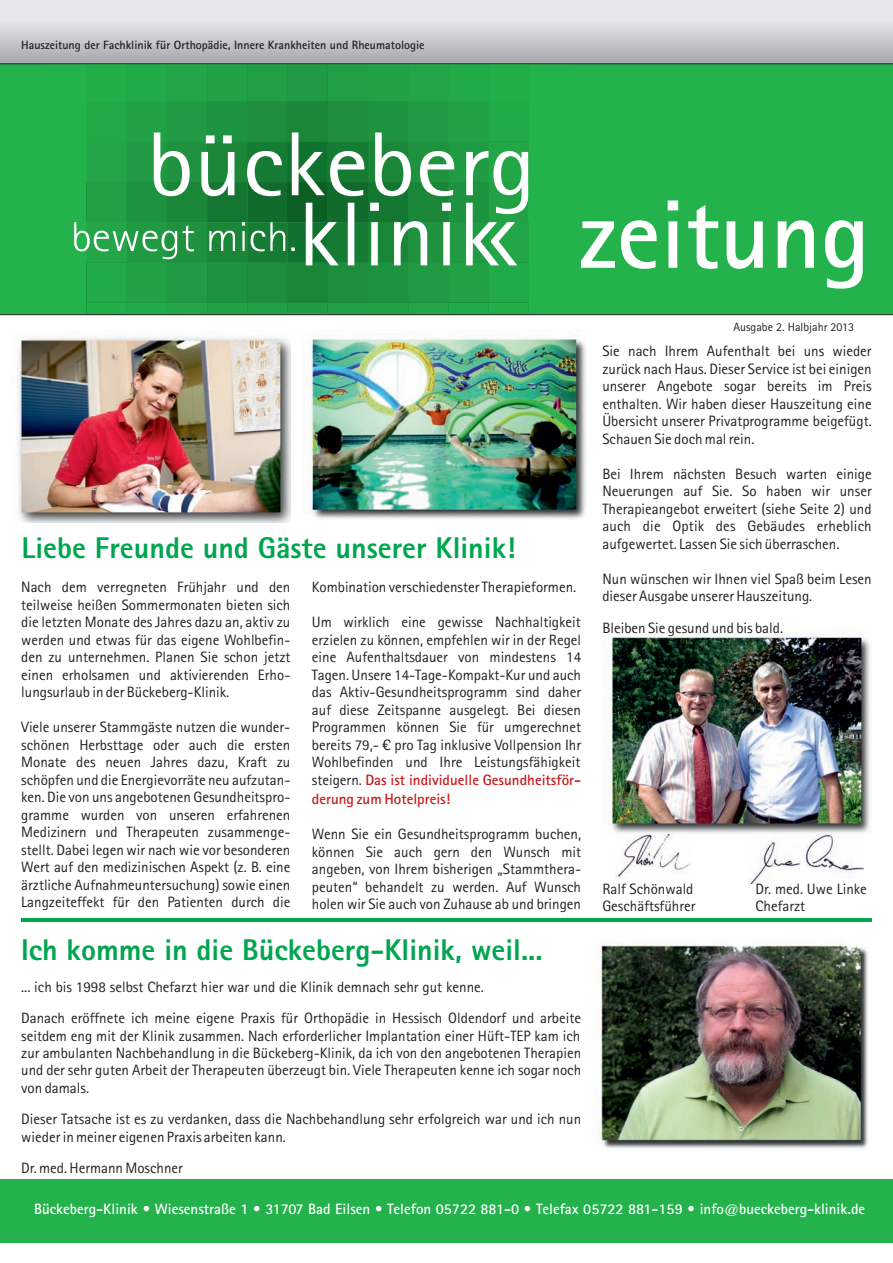
<style>
.page{position:relative;width:893px;height:1263px;background:#fff}
.page>*{position:absolute;margin:0;border:0;box-sizing:border-box;transform-origin:0 0}
.t1{font:700 97.5px "Rotis Sans Serif CE";color:#fff}
.t2{font:700 30px "Rotis Sans Serif CE";color:#00a54f}
.t3{font:15px/17.5px "Rotis Sans Serif CE";color:#231f20}
.t4{font:700 15px "Rotis Sans Serif CE";color:#fff}
.t5{font:700 15px "Rotis Sans Serif CE";color:#c61c1d}
.t6{font:700 12px "Rotis Sans Serif CE";color:#231f20}
.t7{font:12px "Rotis Sans Serif CE";color:#231f20}
.s1{font-weight:400;color:#231f20}
</style>
<div class="page">
<div style="left:0;top:0;width:893px;height:64px;background:linear-gradient(to bottom,#f5f6f7,#adaeb2)"></div>
<div style="left:0;top:63px;width:893px;height:252px;background:#23b24b"></div>
<hr style="left:21px;top:918px;width:851px;height:3px;background:#00a54f">
<img style="left:616px;top:833px;width:75px;height:46px">
<img style="left:748px;top:833px;width:116px;height:51px">
<div style="left:0;top:1179px;width:893px;height:64px;background:#23b24b"></div>
<div style="left:46px;top:102px;width:41px;height:40px;background:#23b24b"></div>
<div style="left:46px;top:142px;width:41px;height:40px;background:#23b24b"></div>
<div style="left:46px;top:182px;width:41px;height:40px;background:#23b24b"></div>
<div style="left:46px;top:222px;width:41px;height:40px;background:#23b24b"></div>
<div style="left:46px;top:262px;width:41px;height:41px;background:#23b24b"></div>
<div style="left:87px;top:102px;width:40px;height:40px;background:#21a847"></div>
<div style="left:87px;top:142px;width:40px;height:40px;background:#24a547"></div>
<div style="left:87px;top:182px;width:40px;height:40px;background:#22a245"></div>
<div style="left:127px;top:102px;width:40px;height:40px;background:#22a245"></div>
<div style="left:127px;top:142px;width:40px;height:40px;background:#219b43"></div>
<div style="left:127px;top:182px;width:40px;height:40px;background:#1d923f"></div>
<div style="left:167px;top:102px;width:40px;height:40px;background:#219b43"></div>
<div style="left:207px;top:102px;width:40px;height:40px;background:#1d923f"></div>
<div style="left:247px;top:102px;width:41px;height:40px;background:#208d3c"></div>
<div style="left:288px;top:102px;width:40px;height:40px;background:#1b8538"></div>
<div style="left:87px;top:262px;width:40px;height:41px;background:#21aa48"></div>
<div style="left:127px;top:262px;width:40px;height:41px;background:#22a245"></div>
<div style="left:167px;top:262px;width:40px;height:41px;background:#219b43"></div>
<div style="left:207px;top:262px;width:40px;height:41px;background:#1d923f"></div>
<div style="left:247px;top:262px;width:41px;height:41px;background:#208d3c"></div>
<div style="left:288px;top:262px;width:40px;height:41px;background:#1b8538"></div>
<svg style="left:46px;top:65px;width:523px;height:37px;background:#21a647"></svg>
<div style="left:328px;top:102px;width:40px;height:40px;background:#208d3c"></div>
<div style="left:368px;top:102px;width:40px;height:40px;background:#1d923f"></div>
<div style="left:408px;top:102px;width:40px;height:40px;background:#219b43"></div>
<div style="left:448px;top:102px;width:41px;height:40px;background:#22a245"></div>
<div style="left:489px;top:102px;width:40px;height:40px;background:#21aa48"></div>
<div style="left:529px;top:102px;width:40px;height:40px;background:#23b24b"></div>
<svg style="left:528px;top:142px;width:1px;height:40px"></svg>
<div style="left:529px;top:142px;width:40px;height:40px;background:#23b24b"></div>
<svg style="left:528px;top:182px;width:1px;height:40px"></svg>
<div style="left:529px;top:182px;width:40px;height:40px;background:#23b24b"></div>
<div style="left:489px;top:222px;width:40px;height:40px;background:#23a647"></div>
<div style="left:529px;top:222px;width:40px;height:40px;background:#23b24b"></div>
<div style="left:328px;top:262px;width:40px;height:41px;background:#208d3c"></div>
<div style="left:368px;top:262px;width:40px;height:41px;background:#1d923f"></div>
<div style="left:408px;top:262px;width:40px;height:41px;background:#219b43"></div>
<div style="left:448px;top:262px;width:41px;height:41px;background:#22a245"></div>
<div style="left:489px;top:262px;width:40px;height:41px;background:#21aa48"></div>
<div style="left:529px;top:262px;width:40px;height:41px;background:#23b24b"></div>
<svg style="left:46px;top:303px;width:523px;height:10px;background:#21a647"></svg>
<svg style="left:154px;top:132px;width:374px;height:131px"></svg>
<svg style="left:74px;top:222px;width:443px;height:43px"></svg>
<img style="left:608px;top:633px;width:262px;height:200px">
<img style="left:598px;top:944px;width:270px;height:204px">
<img style="left:17px;top:336px;width:273px;height:187px">
<img style="left:304px;top:335px;width:282px;height:184px">
<p class="t6" style="left:21px;top:41px;width:405px">Hauszeitung der Fachklinik für Orthopädie, Innere Krankheiten und Rheumatologie</p>
<h1 class="t1" style="left:579px;top:200px;width:292px">zeitung</h1>
<p class="t7" style="left:733px;top:323px;width:122px">Ausgabe 2. Halbjahr 2013</p>
<h2 class="t2" style="left:22px;top:537px;width:495px">Liebe Freunde und Gäste unserer Klinik!</h2>
<p class="t3" style="left:21px;top:580px;width:271px">Nach dem verregneten Frühjahr und den</p>
<p class="t3" style="left:312px;top:580px;width:266px">Kombination verschiedenster Therapieformen.</p>
<p class="t3" style="left:21px;top:597px;width:271px">teilweise heißen Sommermonaten bieten sich die letzten Monate des Jahres dazu an, aktiv zu</p>
<p class="t3" style="left:312px;top:615px;width:270px">Um wirklich eine gewisse Nachhaltigkeit</p>
<p class="t3" style="left:21px;top:632px;width:271px">werden und etwas für das eigene Wohlbefin-</p>
<p class="t3" style="left:312px;top:632px;width:271px">erzielen zu können, empfehlen wir in der Regel</p>
<p class="t3" style="left:21px;top:650px;width:271px">den zu unternehmen. Planen Sie schon jetzt</p>
<p class="t3" style="left:312px;top:650px;width:271px">eine Aufenthaltsdauer von mindestens 14</p>
<p class="t3" style="left:21px;top:667px;width:271px">einen erholsamen und aktivierenden Erho-</p>
<p class="t3" style="left:312px;top:667px;width:271px">Tagen. Unsere 14-Tage-Kompakt-Kur und auch</p>
<p class="t3" style="left:21px;top:685px;width:210px">lungsurlaub in der Bückeberg-Klinik.</p>
<p class="t3" style="left:312px;top:685px;width:271px">das Aktiv-Gesundheitsprogramm sind daher auf diese Zeitspanne ausgelegt. Bei diesen</p>
<p class="t3" style="left:21px;top:720px;width:271px">Viele unserer Stammgäste nutzen die wunder-</p>
<p class="t3" style="left:312px;top:720px;width:271px">Programmen können Sie für umgerechnet</p>
<p class="t3" style="left:21px;top:737px;width:271px">schönen Herbsttage oder auch die ersten</p>
<p class="t3" style="left:312px;top:737px;width:271px">bereits 79,- € pro Tag inklusive Vollpension Ihr</p>
<p class="t3" style="left:21px;top:755px;width:271px">Monate des neuen Jahres dazu, Kraft zu</p>
<p class="t3" style="left:312px;top:755px;width:270px">Wohlbefinden und Ihre Leistungsfähigkeit</p>
<p class="t3" style="left:21px;top:772px;width:271px">schöpfen und die Energievorräte neu aufzutan-</p>
<p class="t5" style="left:312px;top:775px;width:271px"><span class="s1">steigern.</span> Das ist individuelle Gesundheitsför-</p>
<p class="t3" style="left:21px;top:790px;width:271px;text-align:justify">ken. Die von uns angebotenen Gesundheitspro&shy;gramme wurden von unseren erfahrenen Medizinern und Therapeuten zusammenge-</p>
<p class="t5" style="left:312px;top:793px;width:140px">derung zum Hotelpreis!</p>
<p class="t3" style="left:312px;top:827px;width:271px">Wenn Sie ein Gesundheitsprogramm buchen,</p>
<p class="t3" style="left:21px;top:842px;width:271px">stellt. Dabei legen wir nach wie vor besonderen</p>
<p class="t3" style="left:312px;top:844px;width:271px">können Sie auch gern den Wunsch mit</p>
<p class="t3" style="left:21px;top:860px;width:271px">Wert auf den medizinischen Aspekt (z. B. eine</p>
<p class="t3" style="left:312px;top:862px;width:271px">angeben, von Ihrem bisherigen „Stammthera-</p>
<p class="t3" style="left:21px;top:877px;width:271px">ärztliche Aufnahmeuntersuchung) sowie einen</p>
<p class="t3" style="left:312px;top:879px;width:271px">peuten“ behandelt zu werden. Auf Wunsch</p>
<p class="t3" style="left:21px;top:895px;width:271px">Langzeiteffekt für den Patienten durch die</p>
<p class="t3" style="left:312px;top:897px;width:271px">holen wir Sie auch von Zuhause ab und bringen</p>
<h2 class="t2" style="left:21px;top:939px;width:523px">Ich komme in die Bückeberg-Klinik, weil...</h2>
<p class="t3" style="left:21px;top:972px;width:561px;line-height:31.5px">... ich bis 1998 selbst Chefarzt hier war und die Klinik demnach sehr gut kenne.<br>Danach eröffnete ich meine eigene Praxis für Orthopädie in Hessisch Oldendorf und arbeite</p>
<p class="t3" style="left:21px;top:1028px;width:561px;text-align:justify">seitdem eng mit der Klinik zusammen. Nach erforderlicher Implantation einer Hüft-TEP kam ich zur ambulanten Nachbehandlung in die Bückeberg-Klinik, da ich von den angebotenen Therapien und der sehr guten Arbeit der Therapeuten überzeugt bin. Viele Therapeuten kenne ich sogar noch von damals.</p>
<p class="t3" style="left:21px;top:1112px;width:561px">Dieser Tatsache ist es zu verdanken, dass die Nachbehandlung sehr erfolgreich war und ich nun wieder in meiner eigenen Praxis arbeiten kann.</p>
<p class="t3" style="left:21px;top:1161px;width:163px">Dr. med. Hermann Moschner</p>
<p class="t3" style="left:602px;top:344px;width:271px;text-align:justify">Sie nach Ihrem Aufenthalt bei uns wieder zurück nach Haus. Dieser Service ist bei einigen unserer Angebote sogar bereits im Preis enthalten. Wir haben dieser Hauszeitung eine Übersicht unserer Privatprogramme beigefügt.<br>Schauen Sie doch mal rein.</p>
<p class="t3" style="left:602px;top:466px;width:271px;text-align:justify">Bei Ihrem nächsten Besuch warten einige Neuerungen auf Sie. So haben wir unser Therapieangebot erweitert (siehe Seite 2) und auch die Optik des Gebäudes erheblich aufgewertet. Lassen Sie sich überraschen.</p>
<p class="t3" style="left:602px;top:571px;width:271px">Nun wünschen wir Ihnen viel Spaß beim Lesen dieser Ausgabe unserer Hauszeitung.</p>
<p class="t3" style="left:602px;top:620px;width:182px">Bleiben Sie gesund und bis bald.</p>
<p class="t3" style="left:602px;top:881px;width:95px">Ralf Schönwald<br>Geschäftsführer</p>
<p class="t3" style="left:756px;top:881px;width:113px">Dr. med. Uwe Linke<br>Chefarzt</p>
<p class="t4" style="left:34px;top:1204px;width:833px">Bückeberg-Klinik • Wiesenstraße 1 • 31707 Bad Eilsen • Telefon 05722 881-0 • Telefax 05722 881-159 • info@bueckeberg-klinik.de</p>
</div>
